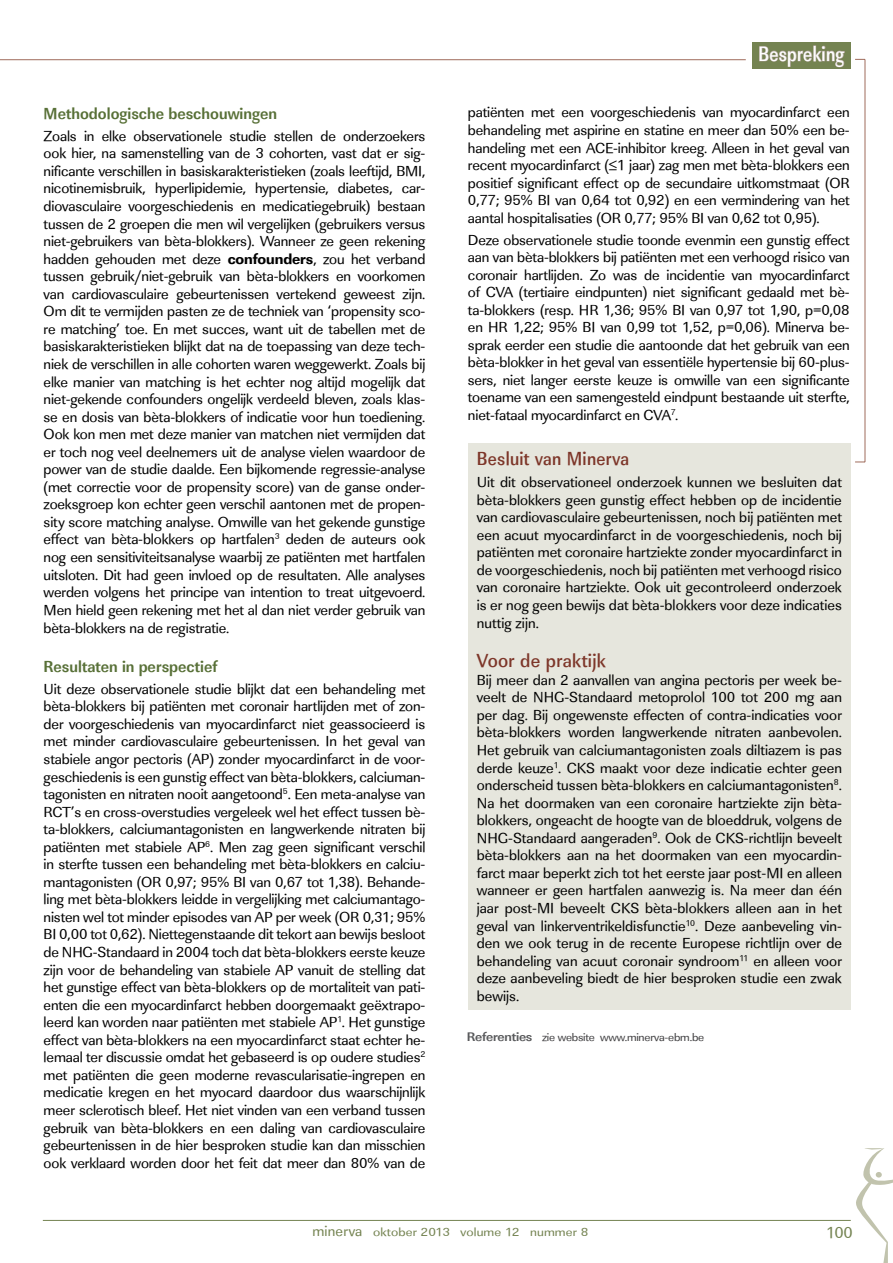
<style>
.page{position:relative;width:893px;height:1263px;background:#fff}
.page>*{position:absolute;margin:0;border:0;box-sizing:border-box;transform-origin:0 0}
.t1{font:500 21.45px "Linear Std Nr";letter-spacing:.015em;color:#fff;scale:.91 1}
.t2{font:500 19.5px "Linear Std Nr";letter-spacing:.015em;color:#7d3629}
.t3{font:500 19.5px "Linear Std Cd";letter-spacing:.015em;color:#7d3629}
.t4{font:700 16.5px "Linear Std Cd";color:#587037}
.t5{font:16.5px "Linear Std";color:#748351}
.t6{font:15px/17.5px "Linear Std";letter-spacing:-.01em;color:#000;text-align:justify}
.t7{font:12.15px "Linear Std";letter-spacing:.01em;color:#748351;scale:1.11 1}
.t8{font:11.4px "Linear Std";letter-spacing:-.02em;color:#414042;scale:1.05 1}
.s1{font-family:"Linear Std Xbold"}
.s2{font-weight:700;font-size:12.9px;color:#58595b}
.s3{font-size:15px}
</style>
<div class="page">
<hr style="left:43px;top:1220px;width:808px;height:1px;background:#748351">
<div style="left:752px;top:43px;width:98px;height:26px;background:#748351"></div>
<svg style="left:759px;top:45px;width:86px;height:23px"></svg>
<div style="left:468px;top:443px;width:382px;height:567px;background:#e6e6dd"></div>
<hr style="left:0;top:59px;width:746px;height:1px;background:#874632">
<hr style="left:865px;top:59px;width:1px;height:403px;background:#874632">
<svg style="left:856px;top:1148px;width:37px;height:115px"></svg>
<p class="t4" style="left:44px;top:104px;width:235px">Methodologische beschouwingen</p>
<p class="t6" style="left:44px;top:127px;width:383px">Zoals in elke observationele studie stellen de onderzoekers ook hier, na samenstelling van de 3 cohorten, vast dat er sig&shy;nificante verschillen in basiskarakteristieken (zoals leeftijd, BMI, nicotinemisbruik, hyperlipidemie, hypertensie, diabetes, car&shy;diovasculaire voorgeschiedenis en medicatiegebruik) bestaan tussen de 2 groepen die men wil vergelijken (gebruikers versus niet-gebruikers van bèta-blokkers). Wanneer ze geen rekening hadden gehouden met deze <span class="s1">confounders</span>, zou het verband tussen gebruik/niet-gebruik van bèta-blokkers en voorkomen van cardiovasculaire gebeurtenissen vertekend geweest zijn.<br>Om dit te vermijden pasten ze de techniek van ‘propensity sco&shy;re matching’ toe. En met succes, want uit de tabellen met de basiskarakteristieken blijkt dat na de toepassing van deze tech&shy;niek de verschillen in alle cohorten waren weggewerkt. Zoals bij elke manier van matching is het echter nog altijd mogelijk dat niet-gekende confounders ongelijk verdeeld bleven, zoals klas&shy;se en dosis van bèta-blokkers of indicatie voor hun toediening.<br>Ook kon men met deze manier van matchen niet vermijden dat er toch nog veel deelnemers uit de analyse vielen waardoor de power van de studie daalde. Een bijkomende regressie-analyse (met correctie voor de propensity score) van de ganse onder&shy;zoeksgroep kon echter geen verschil aantonen met de propen&shy;sity score matching analyse. Omwille van het gekende gunstige effect van bèta-blokkers op hartfalen<sup>3</sup> deden de auteurs ook nog een sensitiviteitsanalyse waarbij ze patiënten met hartfalen uitsloten. Dit had geen invloed op de resultaten. Alle analyses werden volgens het principe van intention to treat uitgevoerd.<br>Men hield geen rekening met het al dan niet verder gebruik van bèta-blokkers na de registratie.</p>
<p class="t4" style="left:44px;top:656px;width:175px">Resultaten in perspectief</p>
<p class="t6" style="left:44px;top:680px;width:383px">Uit deze observationele studie blijkt dat een behandeling met bèta-blokkers bij patiënten met coronair hartlijden met of zon&shy;der voorgeschiedenis van myocardinfarct niet geassocieerd is met minder cardiovasculaire gebeurtenissen. In het geval van stabiele angor pectoris (AP) zonder myocardinfarct in de voor&shy;geschiedenis is een gunstig effect van bèta-blokkers, calciuman&shy;tagonisten en nitraten nooit aangetoond<sup>5</sup>. Een meta-analyse van RCT’s en cross-overstudies vergeleek wel het effect tussen bè&shy;ta-blokkers, calciumantagonisten en langwerkende nitraten bij patiënten met stabiele AP<sup>6</sup>. Men zag geen significant verschil in sterfte tussen een behandeling met bèta-blokkers en calciu&shy;mantagonisten (OR 0,97; 95% BI van 0,67 tot 1,38). Behande&shy;ling met bèta-blokkers leidde in vergelijking met calciumantago&shy;nisten wel tot minder episodes van AP per week (OR 0,31; 95% BI 0,00 tot 0,62). Niettegenstaande dit tekort aan bewijs besloot de NHG-Standaard in 2004 toch dat bèta-blokkers eerste keuze zijn voor de behandeling van stabiele AP vanuit de stelling dat het gunstige effect van bèta-blokkers op de mortaliteit van pati&shy;ënten die een myocardinfarct hebben doorgemaakt geëxtrapo&shy;leerd kan worden naar patiënten met stabiele AP<sup>1</sup>. Het gunstige effect van bèta-blokkers na een myocardinfarct staat echter he&shy;lemaal ter discussie omdat het gebaseerd is op oudere studies<sup>2 </sup>met patiënten die geen moderne revascularisatie-ingrepen en medicatie kregen en het myocard daardoor dus waarschijnlijk meer sclerotisch bleef. Het niet vinden van een verband tussen gebruik van bèta-blokkers en een daling van cardiovasculaire gebeurtenissen in de hier besproken studie kan dan misschien ook verklaard worden door het feit dat meer dan 80% van de</p>
<h1 class="t1" style="left:758px;top:41px;width:96px">Bespreking</h1>
<p class="t6" style="left:468px;top:104px;width:383px">patiënten met een voorgeschiedenis van myocardinfarct een behandeling met aspirine en statine en meer dan 50% een be&shy;handeling met een ACE-inhibitor kreeg. Alleen in het geval van recent myocardinfarct (≤1 jaar) zag men met bèta-blokkers een positief significant effect op de secundaire uitkomstmaat (OR 0,77; 95% BI van 0,64 tot 0,92) en een vermindering van het aantal hospitalisaties (OR 0,77; 95% BI van 0,62 tot 0,95).</p>
<p class="t6" style="left:468px;top:231px;width:383px">Deze observationele studie toonde evenmin een gunstig effect aan van bèta-blokkers bij patiënten met een verhoogd risico van coronair hartlijden. Zo was de incidentie van myocardinfarct of CVA (tertiaire eindpunten) niet significant gedaald met bè&shy;ta-blokkers (resp. HR 1,36; 95% BI van 0,97 tot 1,90, p=0,08 en HR 1,22; 95% BI van 0,99 tot 1,52, p=0,06). Minerva be&shy;sprak eerder een studie die aantoonde dat het gebruik van een bèta-blokker in het geval van essentiële hypertensie bij 60-plus&shy;sers, niet langer eerste keuze is omwille van een significante toename van een samengesteld eindpunt bestaande uit sterfte, niet-fataal myocardinfarct en CVA<sup>7</sup>.</p>
<h2 class="t2" style="left:477px;top:447px;width:154px">Besluit van Minerva</h2>
<p class="t6" style="left:477px;top:473px;width:367px">Uit dit observationeel onderzoek kunnen we besluiten dat bèta-blokkers geen gunstig effect hebben op de incidentie van cardiovasculaire gebeurtenissen, noch bij patiënten met een acuut myocardinfarct in de voorgeschiedenis, noch bij patiënten met coronaire hartziekte zonder myocardinfarct in de voorgeschiedenis, noch bij patiënten met verhoogd risico van coronaire hartziekte. Ook uit gecontroleerd onderzoek is er nog geen bewijs dat bèta-blokkers voor deze indicaties nuttig zijn.</p>
<h2 class="t3" style="left:477px;top:649px;width:131px">Voor de praktijk</h2>
<p class="t6" style="left:477px;top:671px;width:367px">Bij meer dan 2 aanvallen van angina pectoris per week be&shy;veelt de NHG-Standaard metoprolol 100 tot 200 mg aan per dag. Bij ongewenste effecten of contra-indicaties voor bèta-blokkers worden langwerkende nitraten aanbevolen.<br>Het gebruik van calciumantagonisten zoals diltiazem is pas derde keuze<sup>1</sup>. CKS maakt voor deze indicatie echter geen onderscheid tussen bèta-blokkers en calciumantagonisten<sup>8</sup>.<br>Na het doormaken van een coronaire hartziekte zijn bèta&shy;blokkers, ongeacht de hoogte van de bloeddruk, volgens de NHG-Standaard aangeraden<sup>9</sup>. Ook de CKS-richtlijn beveelt bèta-blokkers aan na het doormaken van een myocardin&shy;farct maar beperkt zich tot het eerste jaar post-MI en alleen wanneer er geen hartfalen aanwezig is. Na meer dan één jaar post-MI beveelt CKS bèta-blokkers alleen aan in het geval van linkerventrikeldisfunctie<sup>10</sup>. Deze aanbeveling vin&shy;den we ook terug in de recente Europese richtlijn over de behandeling van acuut coronair syndroom<sup>11</sup> en alleen voor deze aanbeveling biedt de hier besproken studie een zwak bewijs.</p>
<p class="t8" style="left:467px;top:1031px;width:228px"><span class="s2">Referenties</span> zie website www.minerva-ebm.be</p>
<p class="t7" style="left:312px;top:1224px;width:250px"><span class="s3">minerva</span> oktober 2013 volume 12 nummer 8</p>
<p class="t5" style="left:826px;top:1223px;width:28px">100</p>
</div>
